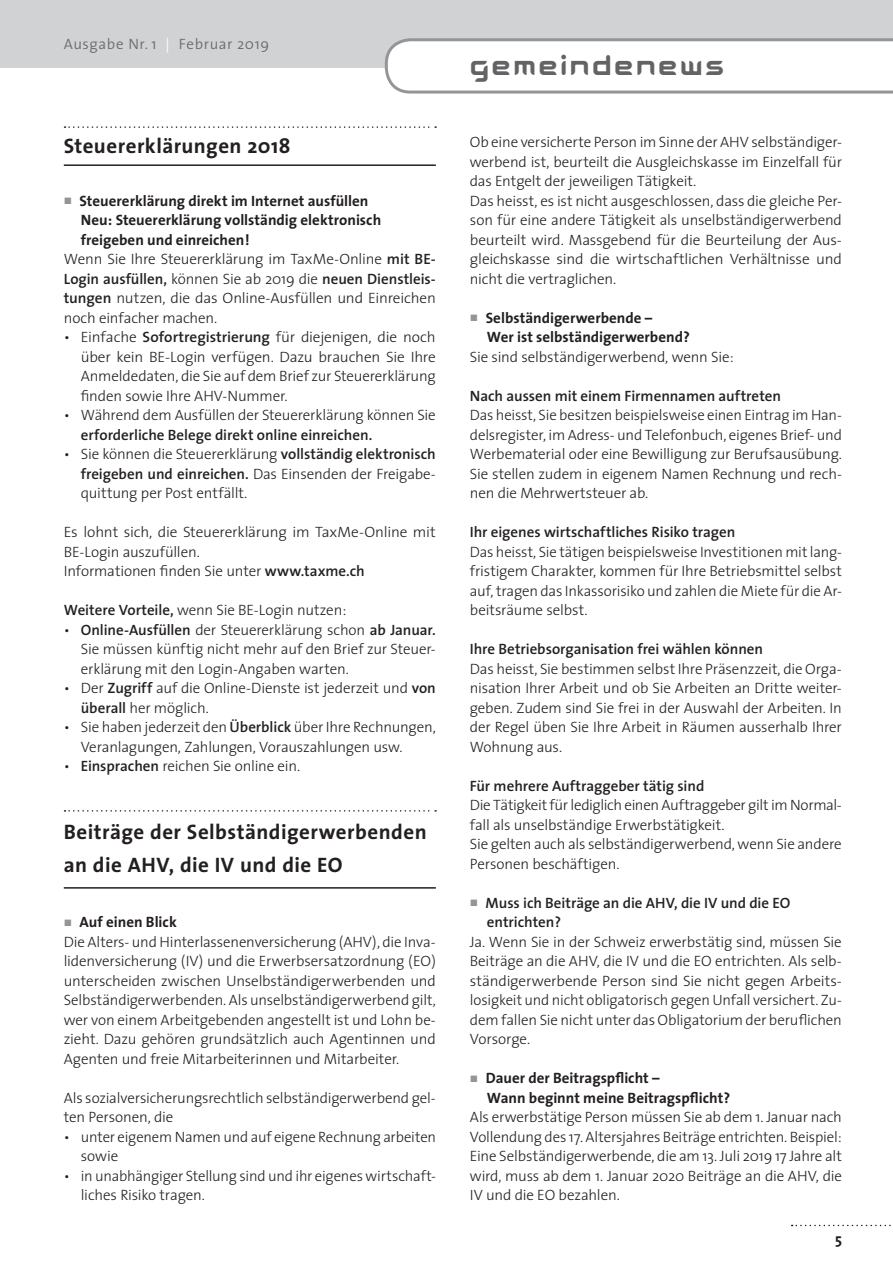
<style>
.page{position:relative;width:893px;height:1263px;background:#fff}
.page>*{position:absolute;margin:0;border:0;box-sizing:border-box;transform-origin:0 0}
.t1{font:30px "Aura";letter-spacing:.075em;color:#636366}
.t2{font:700 21px/33px "The Sans";letter-spacing:.02em;color:#231f20}
.t3{font:300 15px/19.5px "The Sans";letter-spacing:-.015em;color:#231f20;text-align:justify}
.t4{font:600 15px/19.5px "The Sans";color:#231f20}
.t5{font:700 15px/19.5px "The Sans";color:#231f20}
.t6{font:300 15px "The Sans";letter-spacing:.04em;color:#6c6d70}
.s1{color:#fff}
.s2{font-weight:600}
.s3{font-weight:300}
</style>
<div class="page">
<div style="left:0;top:0;width:893px;height:68px;background:#d1d2d4"></div>
<svg style="left:385px;top:38px;width:508px;height:56px"></svg>
<svg style="left:792px;top:1225px;width:99px;height:1px"></svg>
<svg style="left:65px;top:126px;width:371px;height:2px"></svg>
<hr style="left:64px;top:164px;width:372px;height:2px;background:#231f20">
<svg style="left:65px;top:810px;width:371px;height:2px"></svg>
<hr style="left:64px;top:887px;width:372px;height:2px;background:#231f20">
<p class="t6" style="left:64px;top:32px;width:207px">Ausgabe Nr. 1 <span class="s1">|</span> Februar 2019</p>
<h2 class="t2" style="left:64px;top:129px;width:228px">Steuererklärungen 2018</h2>
<p class="t5" style="left:80px;top:190px;width:290px">Steuererklärung direkt im Internet ausfüllen</p>
<p class="t5" style="left:81px;top:210px;width:302px">Neu: Steuererklärung vollständig elektronisch</p>
<p class="t5" style="left:81px;top:229px;width:170px">freigeben und einreichen!</p>
<p class="t3" style="left:64px;top:249px;width:374px">Wenn Sie Ihre Steuererklärung im TaxMe-Online <span class="s2">mit BE-</span></p>
<p class="t4" style="left:64px;top:268px;width:374px">Login ausfüllen, <span class="s3">können Sie ab 2019 die</span> neuen Dienstleis-</p>
<p class="t3" style="left:64px;top:288px;width:374px"><span class="s2">tungen</span> nutzen, die das Online-Ausfüllen und Einreichen</p>
<p class="t3" style="left:64px;top:307px;width:155px">noch einfacher machen.</p>
<p class="t3" style="left:81px;top:327px;width:357px;text-indent:-17px">• Einfache <span class="s2">Sofortregistrierung</span> für diejenigen, die noch über kein BE-Login verfügen. Dazu brauchen Sie Ihre Anmeldedaten, die Sie auf dem Brief zur Steuererklärung finden sowie Ihre AHV-Nummer.</p>
<p class="t3" style="left:64px;top:405px;width:374px">• Während dem Ausfüllen der Steuererklärung können Sie</p>
<p class="t4" style="left:81px;top:424px;width:293px">erforderliche Belege direkt online einreichen.</p>
<p class="t3" style="left:81px;top:444px;width:357px;text-indent:-17px">• Sie können die Steuererklärung <span class="s2">vollständig elektronisch freigeben und einreichen.</span> Das Einsenden der Freigabe&shy;quittung per Post entfällt.</p>
<p class="t3" style="left:64px;top:522px;width:374px;text-align:left">Es lohnt sich, die Steuererklärung im TaxMe-Online mit<br>BE-Login auszufüllen.<br>Informationen finden Sie unter <span class="s2">www.taxme.ch</span></p>
<p class="t3" style="left:64px;top:600px;width:284px"><span class="s2">Weitere Vorteile,</span> wenn Sie BE-Login nutzen:</p>
<p class="t3" style="left:81px;top:619px;width:357px;text-indent:-17px">• <span class="s2">Online-Ausfüllen</span> der Steuererklärung schon <span class="s2">ab Januar.<br></span>Sie müssen künftig nicht mehr auf den Brief zur Steuer&shy;erklärung mit den Login-Angaben warten.</p>
<p class="t3" style="left:81px;top:678px;width:357px;text-indent:-17px">• Der <span class="s2">Zugriff</span> auf die Online-Dienste ist jederzeit und <span class="s2">von überall</span> her möglich.</p>
<p class="t3" style="left:81px;top:717px;width:357px;text-indent:-17px">• Sie haben jederzeit den <span class="s2">Überblick</span> über Ihre Rechnungen,<br>Veranlagungen, Zahlungen, Vorauszahlungen usw.</p>
<p class="t3" style="left:64px;top:756px;width:238px">• <span class="s2">Einsprachen</span> reichen Sie online ein.</p>
<h2 class="t2" style="left:64px;top:815px;width:364px">Beiträge der Selbständigerwerbenden an die AHV, die IV und die EO</h2>
<p class="t5" style="left:80px;top:912px;width:99px">Auf einen Blick</p>
<p class="t3" style="left:64px;top:931px;width:374px">Die Alters- und Hinterlassenenversicherung (AHV), die Inva&shy;lidenversicherung (IV) und die Erwerbsersatzordnung (EO) unterscheiden zwischen Unselbständigerwerbenden und Selbständigerwerbenden. Als unselbständigerwerbend gilt, wer von einem Arbeitgebenden angestellt ist und Lohn be&shy;zieht. Dazu gehören grundsätzlich auch Agentinnen und Agenten und freie Mitarbeiterinnen und Mitarbeiter.</p>
<p class="t3" style="left:64px;top:1087px;width:374px">Als sozialversicherungsrechtlich selbständigerwerbend gel&shy;ten Personen, die</p>
<p class="t3" style="left:81px;top:1126px;width:357px;text-indent:-17px">• unter eigenem Namen und auf eigene Rechnung -arbeiten sowie</p>
<p class="t3" style="left:81px;top:1165px;width:357px;text-indent:-17px">• in unabhängiger Stellung sind und ihr eigenes wirtschaft&shy;liches Risiko tragen.</p>
<h1 class="t1" style="left:470px;top:54px;width:255px">gemeindenews</h1>
<p class="t3" style="left:470px;top:132px;width:374px;text-align:left">Ob eine versicherte Person im Sinne der AHV selbständiger&shy;werbend ist, beurteilt die Ausgleichskasse im Einzelfall für das Entgelt der jeweiligen Tätigkeit.<br>Das heisst, es ist nicht ausgeschlossen, dass die gleiche Per&shy;son für eine andere -Tätigkeit als unselbständigerwerbend beurteilt wird. Massgebend für die Beurteilung der Aus&shy;gleichskasse sind die wirtschaftlichen Verhältnisse und nicht die vertraglichen.</p>
<p class="t5" style="left:486px;top:307px;width:206px">Selbständigerwerbende –<br>Wer ist selbständigerwerbend?</p>
<p class="t3" style="left:470px;top:346px;width:265px">Sie sind selbständigerwerbend, wenn Sie:</p>
<p class="t4" style="left:470px;top:385px;width:313px">Nach aussen mit einem Firmennamen auftreten</p>
<p class="t3" style="left:470px;top:405px;width:374px">Das heisst, Sie besitzen beispielsweise einen Eintrag im Han&shy;delsregister, im Adress- und Telefonbuch, eigenes Brief- und Werbematerial oder eine Bewilligung zur Berufsausübung.<br>Sie stellen zudem in eigenem Namen Rechnung und rech&shy;nen die Mehrwertsteuer ab.</p>
<p class="t4" style="left:470px;top:522px;width:267px">Ihr eigenes wirtschaftliches Risiko tragen</p>
<p class="t3" style="left:470px;top:541px;width:374px">Das heisst, Sie tätigen beispielsweise Investitionen mit lang&shy;fristigem Charakter, kommen für Ihre Betriebsmittel selbst auf, tragen das Inkassorisiko und zahlen die Miete für die Ar&shy;beitsräume selbst.</p>
<p class="t4" style="left:470px;top:639px;width:295px">Ihre Betriebsorganisation frei wählen können</p>
<p class="t3" style="left:470px;top:658px;width:374px">Das heisst, Sie bestimmen selbst Ihre Präsenzzeit, die Orga&shy;nisation Ihrer Arbeit und ob Sie Arbeiten an Dritte weiter&shy;geben. Zudem sind Sie frei in der Auswahl der Arbeiten. In der Regel üben Sie Ihre Arbeit in Räumen ausserhalb Ihrer Wohnung aus.</p>
<p class="t4" style="left:470px;top:775px;width:236px">Für mehrere Auftraggeber tätig sind</p>
<p class="t3" style="left:470px;top:795px;width:374px;text-align:left">Die Tätigkeit für lediglich einen Auftraggeber gilt im -Normal&shy;fall als unselbständige Erwerbstätigkeit.<br>Sie gelten auch als selbständigerwerbend, wenn Sie -andere Personen beschäftigen.</p>
<p class="t4" style="left:486px;top:892px;width:306px">Muss ich Beiträge an die AHV, die IV und die EO entrichten?</p>
<p class="t3" style="left:470px;top:931px;width:374px">Ja. Wenn Sie in der Schweiz erwerbstätig sind, müssen Sie Beiträge an die AHV, die IV und die EO entrichten. Als selb&shy;ständigerwerbende Person sind Sie nicht gegen Arbeits&shy;losigkeit und nicht obligatorisch gegen Unfall versichert. Zu&shy;dem fallen Sie nicht unter das Obligatorium der beruflichen Vorsorge.</p>
<p class="t5" style="left:486px;top:1068px;width:246px">Dauer der Beitragspflicht –<br>Wann beginnt meine Beitragspflicht?</p>
<p class="t3" style="left:470px;top:1107px;width:374px">Als erwerbstätige Person müssen Sie ab dem 1. Januar nach Vollendung des 17. Altersjahres Beiträge entrichten. Beispiel:<br>Eine Selbständigerwerbende, die am 13. Juli 2019 17 Jahre alt wird, muss ab dem 1. Januar 2020 Beiträge an die AHV, die IV und die EO bezahlen.</p>
<p class="t5" style="left:835px;top:1229px;width:8px">5</p>
</div>
